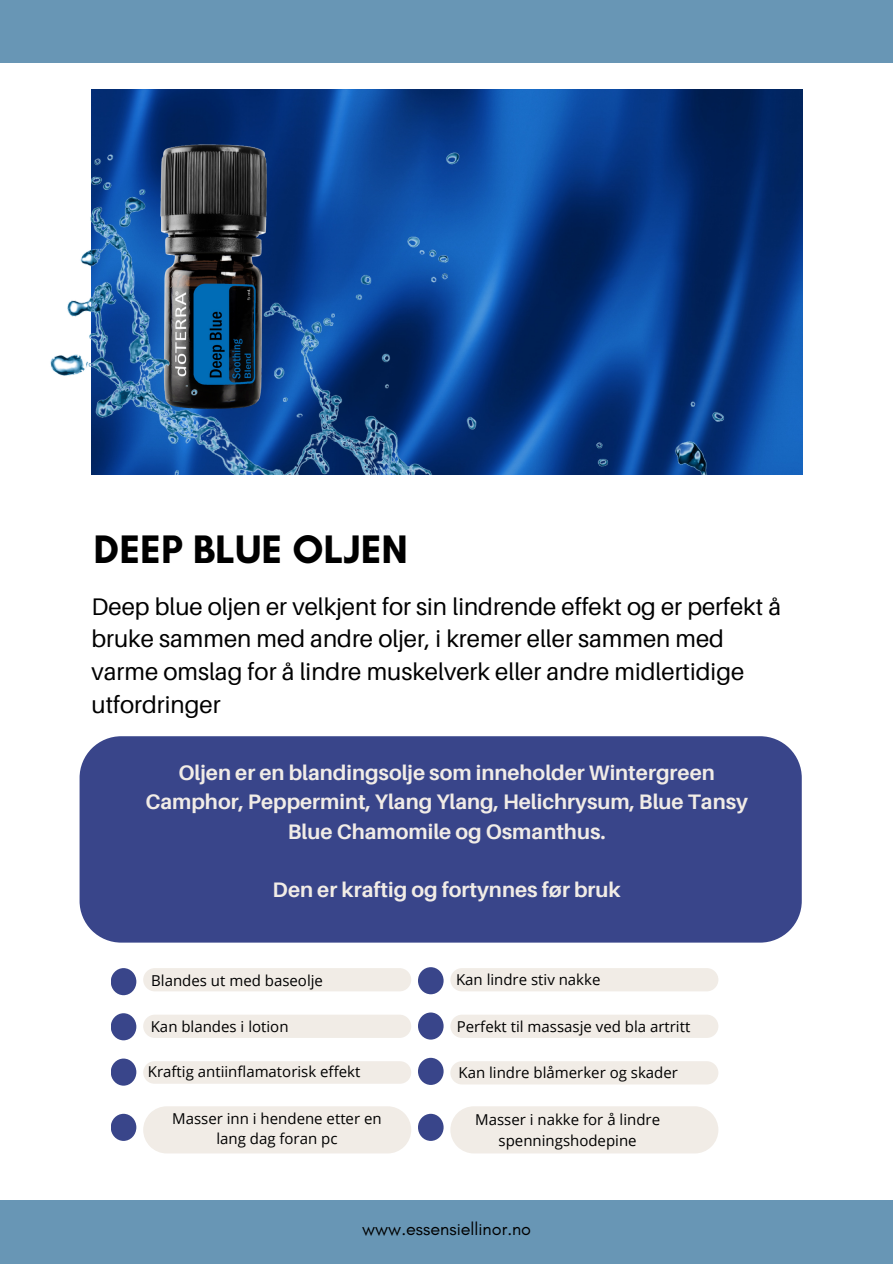
<style>
.page{position:relative;width:893px;height:1264px;background:#fff}
.page>*{position:absolute;margin:0;border:0;box-sizing:border-box;transform-origin:0 0}
.t1{font:700 40.5px "Glacial Indifference";color:#000}
.t2{font:24px/32.7px "Aileron";color:#000}
.t3{font:700 21px/29.2px "Aileron";color:#f1ece6;text-align:center}
.t4{font:18px "Glacial Indifference";color:#000}
.t5{font:15px/20.2px "Open Sans";color:#000;text-align:center}
</style>
<div class="page">
<img style="left:92px;top:89px;width:710px;height:385px">
<div style="left:0;top:1200px;width:892px;height:63px;background:#6896b5"></div>
<div style="left:0;top:0;width:892px;height:63px;background:#6896b5"></div>
<img style="left:91px;top:121px;width:258px;height:354px">
<div style="left:80px;top:736px;width:721px;height:206px;background:#39458a"></div>
<div style="left:418px;top:967px;width:25px;height:27px;background:#39458a;border-radius:50%"></div>
<div style="left:418px;top:1012px;width:25px;height:27px;background:#39458a;border-radius:50%"></div>
<div style="left:418px;top:1057px;width:25px;height:27px;background:#39458a;border-radius:50%"></div>
<div style="left:418px;top:1113px;width:25px;height:27px;background:#39458a;border-radius:50%"></div>
<div style="left:111px;top:968px;width:25px;height:27px;background:#39458a;border-radius:50%"></div>
<div style="left:111px;top:1013px;width:25px;height:27px;background:#39458a;border-radius:50%"></div>
<div style="left:111px;top:1058px;width:25px;height:27px;background:#39458a;border-radius:50%"></div>
<div style="left:111px;top:1113px;width:25px;height:27px;background:#39458a;border-radius:50%"></div>
<div style="left:143px;top:968px;width:268px;height:23px;background:#f1ece6;border-radius:12px"></div>
<div style="left:143px;top:1014px;width:268px;height:23px;background:#f1ece6;border-radius:12px"></div>
<div style="left:143px;top:1061px;width:268px;height:22px;background:#f1ece6"></div>
<div style="left:143px;top:1106px;width:268px;height:47px;background:#f1ece6"></div>
<div style="left:450px;top:968px;width:268px;height:23px;background:#f1ece6;border-radius:12px"></div>
<div style="left:450px;top:1014px;width:268px;height:23px;background:#f1ece6;border-radius:12px"></div>
<div style="left:450px;top:1061px;width:268px;height:23px;background:#f1ece6;border-radius:12px"></div>
<div style="left:450px;top:1106px;width:268px;height:47px;background:#f1ece6"></div>
<img style="left:50px;top:151px;width:701px;height:323px">
<h1 class="t1" style="left:94px;top:525px;width:316px">DEEP BLUE OLJEN</h1>
<h2 class="t2" style="left:91px;top:589px;width:691px">Deep blue oljen er velkjent for sin lindrende effekt og er perfekt å bruke sammen med andre oljer, i kremer eller sammen med varme omslag for å lindre muskelverk eller andre midlertidige utfordringer</h2>
<h3 class="t3" style="left:145px;top:757px;width:604px">Oljen er en blandingsolje som inneholder Wintergreen<br>Camphor, Peppermint, Ylang Ylang, Helichrysum, Blue Tansy<br>Blue Chamomile og Osmanthus.</h3>
<h3 class="t3" style="left:272px;top:874px;width:349px">Den er kraftig og fortynnes før bruk</h3>
<p class="t5" style="left:151px;top:970px;width:173px">Blandes ut med baseolje</p>
<p class="t5" style="left:151px;top:1015px;width:139px">Kan blandes i lotion</p>
<p class="t5" style="left:148px;top:1060px;width:214px">Kraftig antiinflamatorisk effekt</p>
<p class="t5" style="left:172px;top:1108px;width:211px">Masser inn i hendene etter en</p>
<p class="t5" style="left:216px;top:1128px;width:123px">lang dag foran pc</p>
<p class="t5" style="left:456px;top:969px;width:146px">Kan lindre stiv nakke</p>
<p class="t5" style="left:456px;top:1015px;width:235px">Perfekt til massasje ved bla artritt</p>
<p class="t5" style="left:458px;top:1062px;width:221px">Kan lindre blåmerker og skader</p>
<h4 class="t5" style="left:475px;top:1109px;width:186px">Masser i nakke for å lindre spenningshodepine</h4>
<p class="t4" style="left:362px;top:1218px;width:170px">www.essensiellinor.no</p>
</div>
